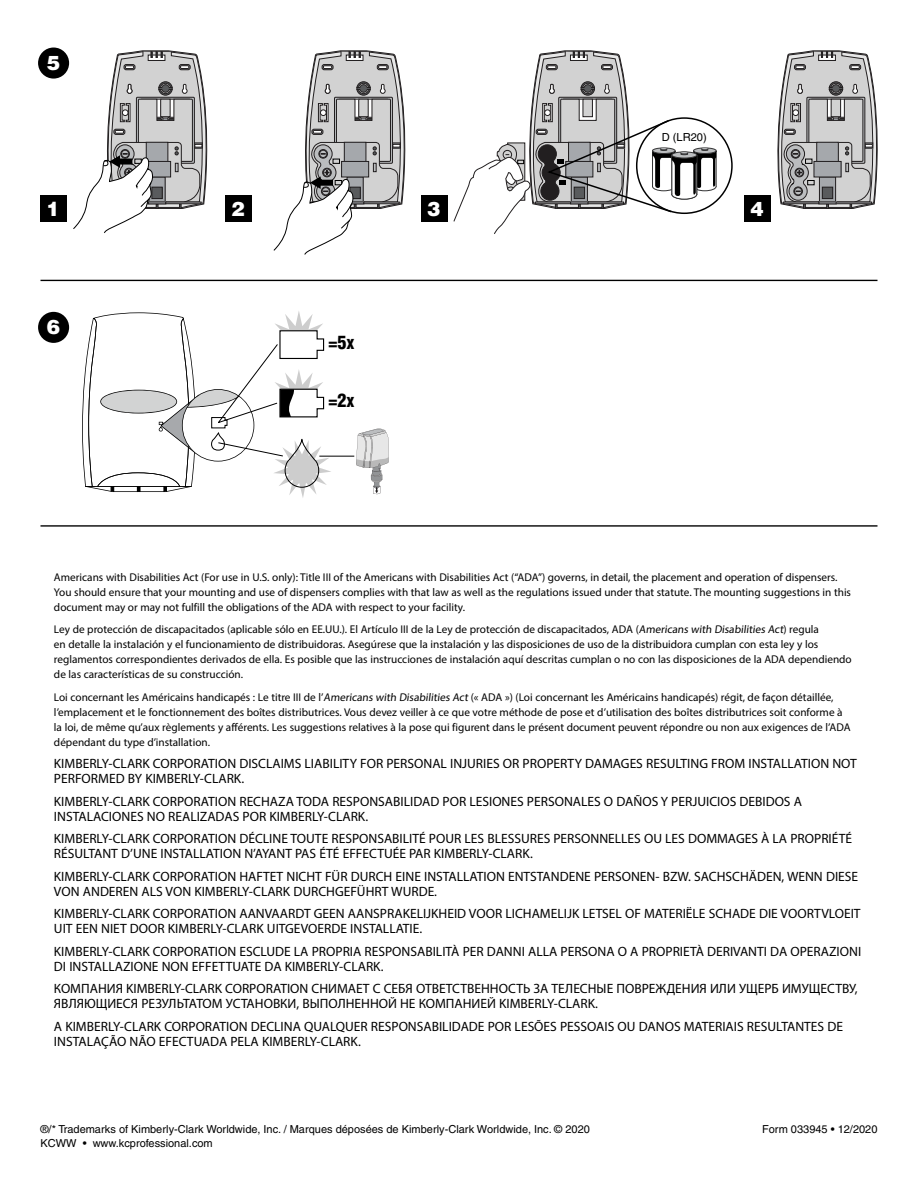
<style>
.page{position:relative;width:918px;height:1188px;background:#fff}
.page>*{position:absolute;margin:0;border:0;box-sizing:border-box;transform-origin:0 0}
.t1{font:900 19.95px "Helvetica";color:#fff}
.t2{font:900 condensed 18px "Helvetica";color:#000}
.mounting_instr_body{font:13.5px/15px "Myriad Pro";color:#000}
.mounting_instr_body-2{font:11.25px/15px "Myriad Pro";color:#000}
.t3{font:11.1px "Helvetica";color:#000}
.t4{font:10.95px "Helvetica";color:#000}
</style>
<div class="page">
<div style="left:40px;top:196px;width:27px;height:26px;background:#000"></div>
<div style="left:225px;top:196px;width:26px;height:26px;background:#000"></div>
<div style="left:421px;top:196px;width:26px;height:26px;background:#000"></div>
<div style="left:745px;top:196px;width:26px;height:26px;background:#000"></div>
<svg style="left:356px;top:428px;width:33px;height:66px"></svg>
<svg style="left:82px;top:311px;width:250px;height:187px"></svg>
<hr style="left:319px;top:456px;width:35px;height:1px;background:#000">
<hr style="left:40px;top:280px;width:838px;height:1px;background:#000">
<div style="left:38px;top:48px;width:31px;height:31px;background:#000;border-radius:50%"></div>
<div style="left:38px;top:312px;width:31px;height:31px;background:#000;border-radius:50%"></div>
<hr style="left:40px;top:525px;width:838px;height:2px;background:#000">
<svg style="left:453px;top:50px;width:264px;height:184px"></svg>
<svg style="left:777px;top:50px;width:101px;height:159px;background:#afafaf"></svg>
<div style="left:807px;top:180px;width:8px;height:5px;border:1px solid #000"></div>
<svg style="left:73px;top:50px;width:135px;height:183px"></svg>
<svg style="left:273px;top:50px;width:133px;height:205px"></svg>
<p class="t1" style="left:47px;top:50px;width:15px">5</p>
<p class="t3" style="left:662px;top:130px;width:47px">D (LR20)</p>
<p class="t1" style="left:47px;top:195px;width:15px">1</p>
<p class="t1" style="left:231px;top:195px;width:15px">2</p>
<p class="t1" style="left:427px;top:195px;width:15px">3</p>
<p class="t1" style="left:751px;top:195px;width:15px">4</p>
<p class="t1" style="left:47px;top:314px;width:15px">6</p>
<p class="t2" style="left:328px;top:332px;width:27px">=5x</p>
<p class="t2" style="left:328px;top:389px;width:27px">=2x</p>
<p class="mounting_instr_body-2" style="left:54px;top:569px;width:799px">Americans with Disabilities Act (For use in U.S. only): Title III of the Americans with Disabilities Act (“ADA”) governs, in detail, the placement and operation of dispensers.<br>You should ensure that your mounting and use of dispensers complies with that law as well as the regulations issued under that statute. The mounting suggestions in this document may or may not fulfill the obligations of the ADA with respect to your facility.</p>
<p class="mounting_instr_body-2" style="left:54px;top:622px;width:799px">Ley de protección de discapacitados (aplicable sólo en EE.UU.). El Artículo III de la Ley de protección de discapacitados, ADA (Americans with Disabilities Act) regula<br>en detalle la instalación y el funcionamiento de distribuidoras. Asegúrese que la instalación y las disposiciones de uso de la distribuidora cumplan con esta ley y los reglamentos correspondientes derivados de ella. Es posible que las instrucciones de instalación aquí descritas cumplan o no con las disposiciones de la ADA dependiendo de las características de su construcción.</p>
<p class="mounting_instr_body-2" style="left:54px;top:689px;width:798px">Loi concernant les Américains handicapés : Le titre III de l’Americans with Disabilities Act (« ADA ») (Loi concernant les Américains handicapés) régit, de façon détaillée, l’emplacement et le fonctionnement des boîtes distributrices. Vous devez veiller à ce que votre méthode de pose et d’utilisation des boîtes distributrices soit conforme à la loi, de même qu’aux règlements y afférents. Les suggestions relatives à la pose qui figurent dans le présent document peuvent répondre ou non aux exigences de l’ADA dépendant du type d’installation.</p>
<p class="mounting_instr_body" style="left:54px;top:756px;width:804px">KIMBERLY-CLARK CORPORATION DISCLAIMS LIABILITY FOR PERSONAL INJURIES OR PROPERTY DAMAGES RESULTING FROM INSTALLATION NOT<br>PERFORMED BY KIMBERLY-CLARK.</p>
<p class="mounting_instr_body" style="left:54px;top:794px;width:750px">KIMBERLY-CLARK CORPORATION RECHAZA TODA RESPONSABILIDAD POR LESIONES PERSONALES O DAÑOS Y PERJUICIOS DEBIDOS A<br>INSTALACIONES NO REALIZADAS POR KIMBERLY-CLARK.</p>
<p class="mounting_instr_body" style="left:54px;top:831px;width:800px">KIMBERLY-CLARK CORPORATION DÉCLINE TOUTE RESPONSABILITÉ POUR LES BLESSURES PERSONNELLES OU LES DOMMAGES À LA PROPRIÉTÉ<br>RÉSULTANT D’UNE INSTALLATION N’AYANT PAS ÉTÉ EFFECTUÉE PAR KIMBERLY-CLARK.</p>
<p class="mounting_instr_body" style="left:54px;top:869px;width:806px">KIMBERLY-CLARK CORPORATION HAFTET NICHT FÜR DURCH EINE INSTALLATION ENTSTANDENE PERSONEN- BZW. SACHSCHÄDEN, WENN DIESE<br>VON ANDEREN ALS VON KIMBERLY-CLARK DURCHGEFÜHRT WURDE.</p>
<p class="mounting_instr_body" style="left:54px;top:906px;width:808px">KIMBERLY-CLARK CORPORATION AANVAARDT GEEN AANSPRAKELIJKHEID VOOR LICHAMELIJK LETSEL OF MATERIËLE SCHADE DIE VOORTVLOEIT<br>UIT EEN NIET DOOR KIMBERLY-CLARK UITGEVOERDE INSTALLATIE.</p>
<p class="mounting_instr_body" style="left:54px;top:944px;width:809px">KIMBERLY-CLARK CORPORATION ESCLUDE LA PROPRIA RESPONSABILITÀ PER DANNI ALLA PERSONA O A PROPRIETÀ DERIVANTI DA OPERAZIONI<br>DI INSTALLAZIONE NON EFFETTUATE DA KIMBERLY-CLARK.</p>
<p class="mounting_instr_body" style="left:54px;top:981px;width:805px">КОМПАНИЯ KIMBERLY-CLARK CORPORATION СНИМАЕТ С СЕБЯ ОТВЕТСТВЕННОСТЬ ЗА ТЕЛЕСНЫЕ ПОВРЕЖДЕНИЯ ИЛИ УЩЕРБ ИМУЩЕСТВУ,<br>ЯВЛЯЮЩИЕСЯ РЕЗУЛЬТАТОМ УСТАНОВКИ, ВЫПОЛНЕННОЙ НЕ КОМПАНИЕЙ KIMBERLY-CLARK.</p>
<p class="mounting_instr_body" style="left:54px;top:1019px;width:791px">A KIMBERLY-CLARK CORPORATION DECLINA QUALQUER RESPONSABILIDADE POR LESÕES PESSOAIS OU DANOS MATERIAIS RESULTANTES DE<br>INSTALAÇÃO NÃO EFECTUADA PELA KIMBERLY-CLARK.</p>
<p class="t4" style="left:40px;top:1123px;width:551px">®/* Trademarks of Kimberly-Clark Worldwide, Inc. / Marques déposées de Kimberly-Clark Worldwide, Inc. © 2020</p>
<p class="t4" style="left:762px;top:1123px;width:117px">Form 033945 • 12/2020</p>
<p class="t4" style="left:40px;top:1136px;width:174px">KCWW • www.kcprofessional.com</p>
</div>
